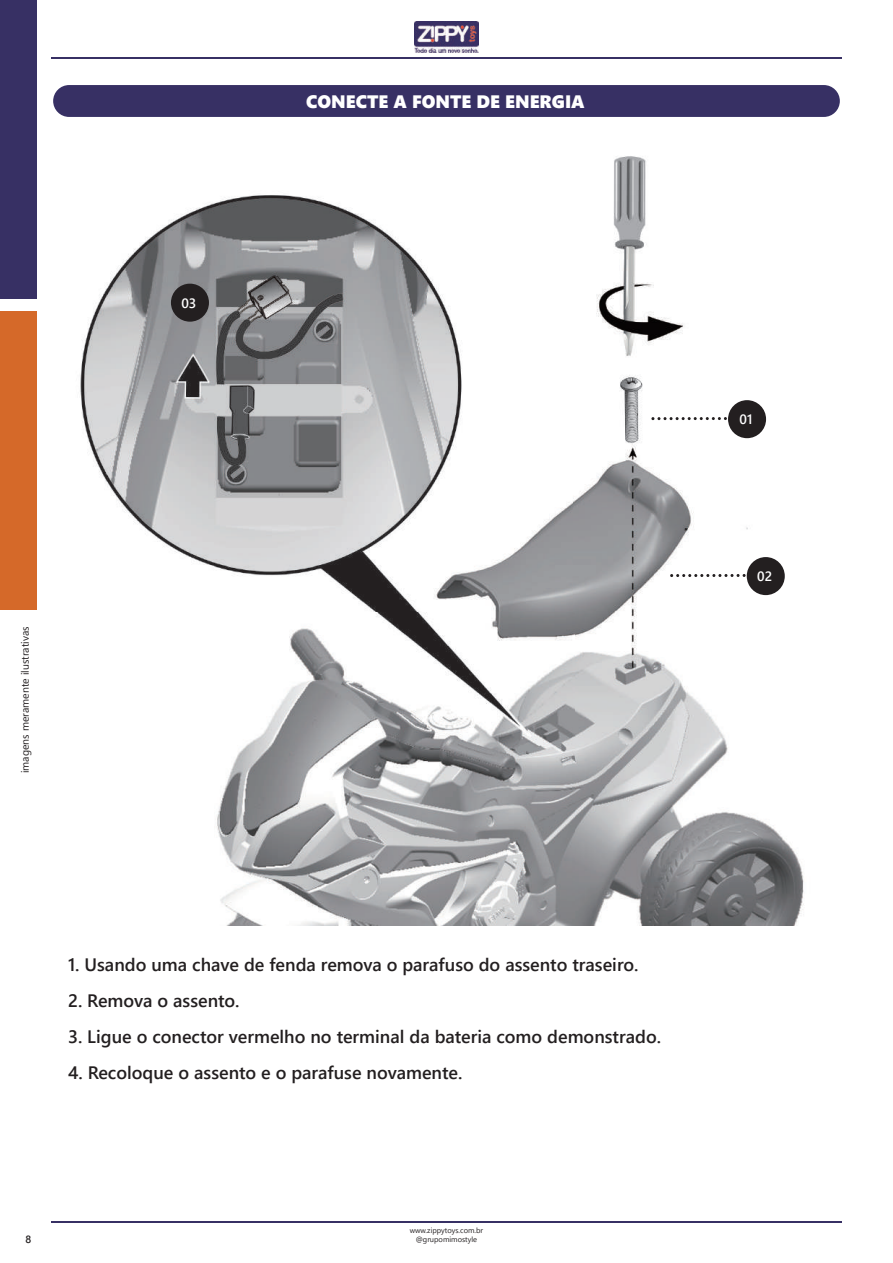
<style>
.page{position:relative;width:893px;height:1263px;background:#fff}
.page>*{position:absolute;margin:0;border:0;box-sizing:border-box;transform-origin:0 0}
.t1{font:600 18px "Segoe UI";color:#231f20}
.t2{font:18px "Segoe UI Black";color:#fff}
.t3{font:600 13.5px "Segoe UI";color:#fff}
.t4{font:10.5px "Segoe UI";color:#231f20}
.t5{font:600 10.5px "Segoe UI";color:#231f20}
.t6{font:7.5px/9px "Segoe UI";color:#231f20;text-align:center}
</style>
<div class="page">
<div style="left:53px;top:85px;width:787px;height:32px;background:#373064;border-radius:16px"></div>
<img style="left:80px;top:156px;width:724px;height:769px">
<svg style="left:651px;top:417px;width:77px;height:3px"></svg>
<svg style="left:670px;top:574px;width:77px;height:3px"></svg>
<div style="left:728px;top:400px;width:38px;height:38px;background:#231f20;border-radius:50%"></div>
<div style="left:747px;top:557px;width:38px;height:38px;background:#231f20;border-radius:50%"></div>
<div style="left:171px;top:284px;width:38px;height:38px;background:#231f20;border-radius:50%"></div>
<img style="left:414px;top:21px;width:65px;height:31px">
<hr style="left:51px;top:57px;width:791px;height:1px;background:#373064">
<div style="left:0;top:0;width:36px;height:299px;background:#373064"></div>
<div style="left:0;top:311px;width:36px;height:299px;background:#d56929"></div>
<hr style="left:51px;top:1221px;width:791px;height:2px;background:#373064">
<p class="t3" style="left:181px;top:292px;width:16px">03</p>
<p class="t2" style="left:306px;top:88px;width:280px">CONECTE A FONTE DE ENERGIA</p>
<p class="t4" style="left:18px;top:773px;width:148px;rotate:-90deg">imagens meramente ilustrativas</p>
<p class="t1" style="left:68px;top:950px;width:572px">1. Usando uma chave de fenda remova o parafuso do assento traseiro.</p>
<p class="t1" style="left:68px;top:986px;width:173px">2. Remova o assento.</p>
<p class="t1" style="left:68px;top:1022px;width:595px">3. Ligue o conector vermelho no terminal da bateria como demonstrado.</p>
<p class="t1" style="left:68px;top:1058px;width:396px">4. Recoloque o assento e o parafuse novamente.</p>
<p class="t5" style="left:26px;top:1231px;width:7px">8</p>
<p class="t6" style="left:410px;top:1226px;width:75px">www.zippytoys.com.br @grupomimostyle</p>
<p class="t3" style="left:740px;top:408px;width:14px">01</p>
<p class="t3" style="left:757px;top:565px;width:16px">02</p>
</div>
